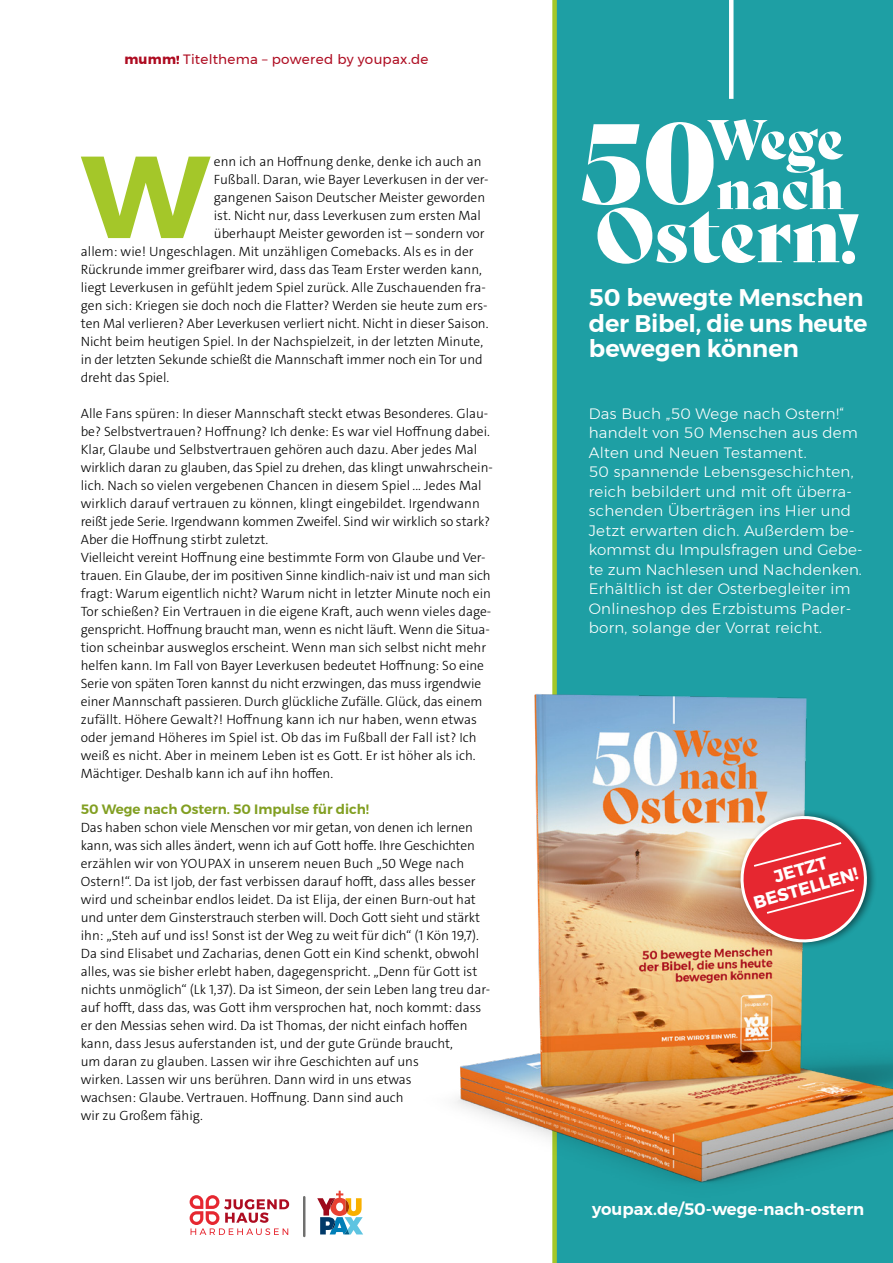
<style>
.page{position:relative;width:893px;height:1263px;background:#fff}
.page>*{position:absolute;margin:0;border:0;box-sizing:border-box;transform-origin:0 0}
.t1{font:700 116.25px "Montserrat";color:#a4c729}
.t2{font:73.95px "Bely Display";color:#fff}
.t3{font:54.15px/50.1px "Bely Display";letter-spacing:-.01em;color:#fff;text-align:right}
.t4{font:600 24px/25.5px "Montserrat";letter-spacing:-.005em;color:#fff}
.t5{font:700 17.55px/19px "Montserrat";color:#fff;text-align:center}
.t6{font:600 16.5px "Montserrat";color:#fff}
.t7{font:300 15px/19.5px "Montserrat";letter-spacing:.02em;color:#fff}
.t8{font:300 13.5px/18px "The Sans";color:#000}
.t9{font:600 13.5px "Montserrat";color:#829f22}
.t10{font:13.5px "Montserrat";letter-spacing:.02em;color:#ae0c21}
.s1{font-weight:700}
.s2{font-size:109.2px}
.s3{font-size:67.5px}
</style>
<div class="page">
<svg style="left:176px;top:56px;width:3px;height:8px"></svg>
<hr style="left:303px;top:1197px;width:2px;height:39px;background:#6f6f6e">
<svg style="left:190px;top:1195px;width:99px;height:40px"></svg>
<svg style="left:317px;top:1191px;width:46px;height:43px"></svg>
<div style="left:552px;top:0;width:341px;height:1263px;background:#1e9fa4"></div>
<hr style="left:729px;top:0;width:4px;height:99px;background:#fff">
<img style="left:455px;top:689px;width:438px;height:544px">
<div style="left:737px;top:809px;width:140px;height:140px;background:#000;opacity:.5"></div>
<svg style="left:735px;top:810px;width:137px;height:138px;background:#c36162"></svg>
<p class="t10" style="left:124px;top:49px;width:306px"><span class="s1">mumm</span> Titelthema – powered by youpax.de</p>
<h1 class="t1" style="left:81px;top:104px;width:131px">W</h1>
<p class="t8" style="left:214px;top:153px;width:269px">enn ich an Hoffnung denke, denke ich auch an</p>
<p class="t8" style="left:214px;top:171px;width:276px">Fußball. Daran, wie Bayer Leverkusen in der ver-</p>
<p class="t8" style="left:214px;top:189px;width:273px">gangenen Saison Deutscher Meister geworden</p>
<p class="t8" style="left:214px;top:207px;width:269px">ist. Nicht nur, dass Leverkusen zum ersten Mal</p>
<p class="t8" style="left:214px;top:225px;width:272px">überhaupt Meister geworden ist – sondern vor</p>
<p class="t8" style="left:81px;top:243px;width:394px">allem: wie! Ungeschlagen. Mit unzähligen Comebacks. Als es in der</p>
<p class="t8" style="left:81px;top:261px;width:403px">Rückrunde immer greifbarer wird, dass das Team Erster werden kann,</p>
<p class="t8" style="left:81px;top:279px;width:407px">liegt Leverkusen in gefühlt jedem Spiel zurück. Alle Zuschauenden fra-</p>
<p class="t8" style="left:81px;top:297px;width:408px">gen sich: Kriegen sie doch noch die Flatter? Werden sie heute zum ers-</p>
<p class="t8" style="left:81px;top:315px;width:409px">ten Mal verlieren? Aber Leverkusen verliert nicht. Nicht in dieser Saison.</p>
<p class="t8" style="left:81px;top:333px;width:404px">Nicht beim heutigen Spiel. In der Nachspielzeit, in der letzten Minute,</p>
<p class="t8" style="left:81px;top:351px;width:403px">in der letzten Sekunde schießt die Mannschaft immer noch ein Tor und</p>
<p class="t8" style="left:81px;top:369px;width:90px">dreht das Spiel.</p>
<p class="t8" style="left:81px;top:405px;width:414px">Alle Fans spüren: In dieser Mannschaft steckt etwas Besonderes. Glau&shy;be? Selbstvertrauen? Hoffnung? Ich denke: Es war viel Hoffnung dabei.<br>Klar, Glaube und Selbstvertrauen gehören auch dazu. Aber jedes Mal wirklich daran zu glauben, das Spiel zu drehen, das klingt unwahrschein&shy;lich. Nach so vielen vergebenen Chancen in diesem Spiel ... Jedes Mal wirklich darauf vertrauen zu können, klingt eingebildet. Irgendwann reißt jede Serie. Irgendwann kommen Zweifel. Sind wir wirklich so stark?<br>Aber die Hoffnung stirbt zuletzt.<br>Vielleicht vereint Hoffnung eine bestimmte Form von Glaube und Ver&shy;trauen. Ein Glaube, der im positiven Sinne kindlich-naiv ist und man sich fragt: Warum eigentlich nicht? Warum nicht in letzter Minute noch ein Tor schießen? Ein Vertrauen in die eigene Kraft, auch wenn vieles dage&shy;genspricht. Hoffnung braucht man, wenn es nicht läuft. Wenn die Situa&shy;tion scheinbar ausweglos erscheint. Wenn man sich selbst nicht mehr helfen kann. Im Fall von Bayer Leverkusen bedeutet Hoffnung: So eine Serie von späten Toren kannst du nicht erzwingen, das muss irgendwie einer Mannschaft passieren. Durch glückliche Zufälle. Glück, das einem zufällt. Höhere Gewalt?! Hoffnung kann ich nur haben, wenn etwas oder jemand Höheres im Spiel ist. Ob das im Fußball der Fall ist? Ich weiß es nicht. Aber in meinem Leben ist es Gott. Er ist höher als ich.<br>Mächtiger. Deshalb kann ich auf ihn hoffen.</p>
<p class="t9" style="left:81px;top:798px;width:290px">50 Wege nach Ostern. 50 Impulse für dich!</p>
<p class="t8" style="left:81px;top:818px;width:411px">Das haben schon viele Menschen vor mir getan, von denen ich lernen kann, was sich alles ändert, wenn ich auf Gott hoffe. Ihre Geschichten erzählen wir von YOUPAX in unserem neuen Buch „50 Wege nach Ostern!“. Da ist Ijob, der fast verbissen darauf hofft, dass alles besser wird und scheinbar endlos leidet. Da ist Elija, der einen Burn-out hat und unter dem Ginsterstrauch sterben will. Doch Gott sieht und stärkt ihn: „Steh auf und iss! Sonst ist der Weg zu weit für dich“ (1 Kön 19,7).<br>Da sind Elisabet und Zacharias, denen Gott ein Kind schenkt, obwohl alles, was sie bisher erlebt haben, dagegenspricht. „Denn für Gott ist nichts unmöglich“ (Lk 1,37). Da ist Simeon, der sein Leben lang treu dar&shy;auf hofft, dass das, was Gott ihm versprochen hat, noch kommt: dass er den Messias sehen wird. Da ist Thomas, der nicht einfach hoffen kann, dass Jesus auferstanden ist, und der gute Gründe braucht,<br>um daran zu glauben. Lassen wir ihre Geschichten auf uns<br>wirken. Lassen wir uns berühren. Dann wird in uns etwas<br>wachsen: Glaube. Vertrauen. Hoffnung. Dann sind auch<br>wir zu Großem fähig.</p>
<h3 class="t3" style="left:582px;top:110px;width:264px"><span class="s2">50</span>Wege nach</h3>
<h2 class="t2" style="left:595px;top:176px;width:269px">Ostern<span class="s3">!</span></h2>
<h3 class="t4" style="left:589px;top:285px;width:280px">50 bewegte Menschen der Bibel, die uns heute bewegen können</h3>
<p class="t7" style="left:589px;top:403px;width:275px">Das Buch „50 Wege nach Ostern!“ handelt von 50 Menschen aus dem Alten und Neuen Testament.<br>50 spannende Lebensgeschichten, reich bebildert und mit oft überra&shy;schenden Überträgen ins Hier und Jetzt erwarten dich. Außerdem be&shy;kommst du Impulsfragen und Gebe&shy;te zum Nachlesen und Nachdenken.<br>Erhältlich ist der Osterbegleiter im Onlineshop des Erzbistums Pader&shy;born, solange der Vorrat reicht.</p>
<p class="t5" style="left:746px;top:875px;width:109px;rotate:-16deg">JETZT<br>BESTELLEN!</p>
<p class="t6" style="left:592px;top:1196px;width:274px">youpax.de/50-wege-nach-ostern</p>
</div>
